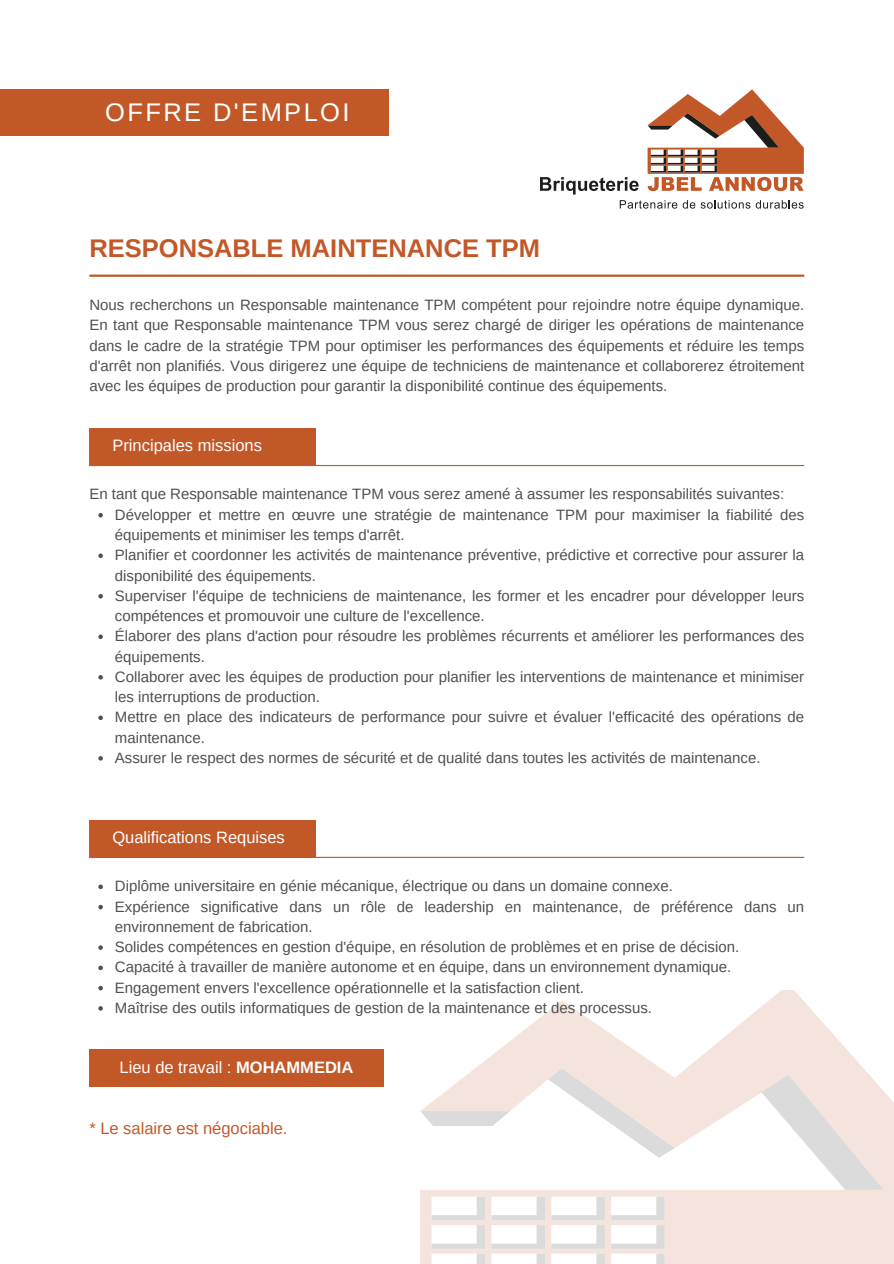
<style>
.page{position:relative;width:894px;height:1264px;background:#fff}
.page>*{position:absolute;margin:0;border:0;box-sizing:border-box;transform-origin:0 0}
.t1{font:700 25.5px "Arimo";color:#c25828}
.t2{font:25.5px "Arimo";letter-spacing:.095em;color:#fff}
.t3{font:16.5px "Arimo";color:#fff}
.t4{font:16.5px "Arimo";color:#c25828}
.t5{font:15px/20.2px "Arimo";color:#505050}
.s1{font-weight:700}
</style>
<div class="page">
<svg style="left:420px;top:990px;width:473px;height:273px;fill:#f5e4dd"></svg>
<svg style="left:431px;top:1196px;width:54px;height:67px"></svg>
<svg style="left:491px;top:1196px;width:54px;height:67px"></svg>
<svg style="left:551px;top:1196px;width:53px;height:67px"></svg>
<svg style="left:611px;top:1196px;width:53px;height:67px"></svg>
<svg style="left:761px;top:1074px;width:122px;height:115px"></svg>
<svg style="left:647px;top:89px;width:156px;height:102px"></svg>
<svg style="left:540px;top:177px;width:98px;height:17px"></svg>
<svg style="left:619px;top:200px;width:184px;height:9px"></svg>
<div style="left:0;top:89px;width:388px;height:47px;background:#c25828"></div>
<hr style="left:89px;top:274px;width:715px;height:3px;background:#c25828">
<svg style="left:98px;top:513px;width:5px;height:4px"></svg>
<svg style="left:98px;top:553px;width:5px;height:5px"></svg>
<svg style="left:98px;top:594px;width:5px;height:4px"></svg>
<svg style="left:98px;top:634px;width:5px;height:5px"></svg>
<svg style="left:98px;top:675px;width:5px;height:4px"></svg>
<svg style="left:98px;top:715px;width:5px;height:5px"></svg>
<svg style="left:98px;top:756px;width:5px;height:4px"></svg>
<svg style="left:98px;top:884px;width:5px;height:5px"></svg>
<svg style="left:98px;top:904px;width:5px;height:5px"></svg>
<svg style="left:98px;top:945px;width:5px;height:4px"></svg>
<svg style="left:98px;top:965px;width:5px;height:5px"></svg>
<svg style="left:98px;top:985px;width:5px;height:5px"></svg>
<svg style="left:98px;top:1006px;width:5px;height:4px"></svg>
<hr style="left:89px;top:465px;width:715px;height:1px;background:#c25828">
<div style="left:89px;top:428px;width:226px;height:37px;background:#c25828"></div>
<hr style="left:89px;top:856px;width:715px;height:2px;background:#c25828">
<div style="left:89px;top:819px;width:226px;height:38px;background:#c25828"></div>
<div style="left:89px;top:1049px;width:294px;height:38px;background:#c25828"></div>
<h2 class="t2" style="left:105px;top:98px;width:246px">OFFRE D'EMPLOI</h2>
<p class="t1" style="left:89px;top:234px;width:452px">RESPONSABLE MAINTENANCE TPM</p>
<h1 class="t5" style="left:89px;top:295px;width:716px;text-align:justify">Nous recherchons un Responsable maintenance TPM compétent pour rejoindre notre équipe dynamique.<br>En tant que Responsable maintenance TPM vous serez chargé de diriger les opérations de maintenance dans le cadre de la stratégie TPM pour optimiser les performances des équipements et réduire les temps d'arrêt non planifiés. Vous dirigerez une équipe de techniciens de maintenance et collaborerez étroitement avec les équipes de production pour garantir la disponibilité continue des équipements.</h1>
<p class="t3" style="left:112px;top:436px;width:151px">PPriciciales misisisins</p>
<p class="t3" style="left:123px;top:436px;width:99px">rinnppales m</p>
<p class="t3" style="left:235px;top:436px;width:38px">oons</p>
<p class="t5" style="left:89px;top:484px;width:696px">En tant que Responsable maintenance TPM vous serez amené à assumer les responsabilités suivantes:</p>
<p class="t5" style="left:115px;top:504px;width:690px">Développer et mettre en œuvre une stratégie de maintenance TPM pour maximiser la fiabilité des équipements et minimiser les temps d'arrêt.</p>
<p class="t5" style="left:115px;top:545px;width:690px">Planifier et coordonner les activités de maintenance préventive, prédictive et corrective pour assurer la disponibilité des équipements.</p>
<p class="t5" style="left:115px;top:585px;width:690px">Superviser l'équipe de techniciens de maintenance, les former et les encadrer pour développer leurs compétences et promouvoir une culture de l'excellence.</p>
<p class="t5" style="left:115px;top:626px;width:690px">Élaborer des plans d'action pour résoudre les problèmes récurrents et améliorer les performances des équipements.</p>
<p class="t5" style="left:115px;top:666px;width:690px">Collaborer avec les équipes de production pour planifier les interventions de maintenance et minimiser les interruptions de production.</p>
<p class="t5" style="left:115px;top:707px;width:690px">Mettre en place des indicateurs de performance pour suivre et évaluer l'efficacité des opérations de maintenance.</p>
<p class="t5" style="left:115px;top:747px;width:647px">Assurer le respect des normes de sécurité et de qualité dans toutes les activités de maintenance.</p>
<p class="t3" style="left:112px;top:828px;width:174px">Qualifications Requises</p>
<p class="t5" style="left:115px;top:876px;width:559px">Diplôme universitaire en génie mécanique, électrique ou dans un domaine connexe.</p>
<p class="t5" style="left:115px;top:896px;width:690px">Expérience significative dans un rôle de leadership en maintenance, de préférence dans un environnement de fabrication.</p>
<p class="t5" style="left:115px;top:936px;width:625px">Solides compétences en gestion d'équipe, en résolution de problèmes et en prise de décision.</p>
<p class="t5" style="left:115px;top:957px;width:617px">Capacité à travailler de manière autonome et en équipe, dans un environnement dynamique.</p>
<p class="t5" style="left:115px;top:977px;width:470px">Engagement envers l'excellence opérationnelle et la satisfaction client.</p>
<p class="t5" style="left:115px;top:997px;width:538px">Maîtrise des outils informatiques de gestion de la maintenance et des processus.</p>
<p class="t3" style="left:120px;top:1057px;width:235px">Lieu de travail : <span class="s1">MOHAMMEDIA</span></p>
<p class="t4" style="left:89px;top:1118px;width:199px">* Le salaire est négociable.</p>
</div>
